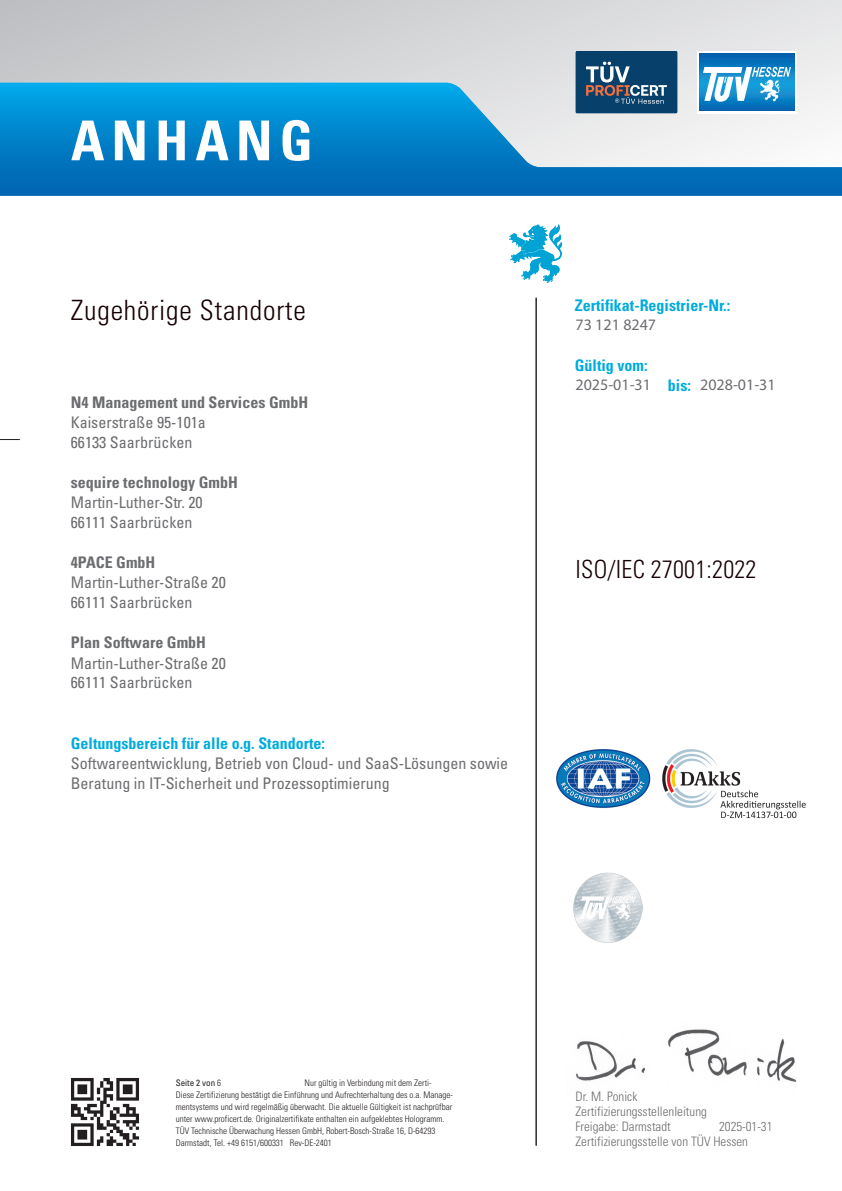
<style>
.page{position:relative;width:842px;height:1191px;background:#fff}
.page>*{position:absolute;margin:0;border:0;box-sizing:border-box;transform-origin:0 0}
.t1{font:700 condensed 55px "Univers";letter-spacing:.125em;color:#fff}
.Heads_16_cond_bold_blau{font:300 condensed 28px "Univers";letter-spacing:.03em;color:#170003}
.t2{font:300 condensed 25px "Univers";letter-spacing:.01em;color:#170003}
.Heads_16_cond_bold_blau-2{font:condensed 16px/20px "Univers";color:#6c6d70}
.Daten{font:700 condensed 16px "Univers";color:#00acdd}
.t3{font:16px "Myriad Pro";color:#6c6d70}
.Body_14_cond{font:300 condensed 13px/15px "Univers";color:#6c6d70}
.Kleintext_9{font:300 condensed 9px/12px "Univers";color:#231f20}
.Kleintext_9-2{font:condensed 9px "Univers";color:#231f20}
.s1{font-weight:700}
.s2{font-weight:700;color:#00acdd}
.s3{font-weight:300}
</style>
<div class="page">
<div style="left:0;top:0;width:842px;height:170px;background:linear-gradient(to right,#bfc2c6,#e9e9ea)"></div>
<svg style="left:0;top:439px;width:20px;height:1px"></svg>
<img style="left:573px;top:872px;width:70px;height:70px">
<svg style="left:697px;top:51px;width:100px;height:32px"></svg>
<svg style="left:700px;top:54px;width:94px;height:29px"></svg>
<svg style="left:703px;top:67px;width:88px;height:16px"></svg>
<img style="left:556px;top:749px;width:250px;height:70px">
<svg style="left:0;top:83px;width:842px;height:113px"></svg>
<svg style="left:509px;top:224px;width:54px;height:59px"></svg>
<hr style="left:536px;top:298px;width:1px;height:847px;background:#231f20">
<svg style="left:575px;top:51px;width:102px;height:62px"></svg>
<img style="left:71px;top:1078px;width:68px;height:68px">
<img style="left:576px;top:1029px;width:221px;height:53px">
<p class="t1" style="left:71px;top:107px;width:244px">ANHANG</p>
<p class="Heads_16_cond_bold_blau" style="left:71px;top:293px;width:237px">Zugehörige Standorte</p>
<p class="Heads_16_cond_bold_blau-2" style="left:71px;top:392px;width:239px"><span class="s1">N4 Management und Services GmbH<br></span>Kaiserstraße 95-101a<br>66133 Saarbrücken</p>
<p class="Heads_16_cond_bold_blau-2" style="left:71px;top:472px;width:169px"><span class="s1">sequire technology GmbH<br></span>Martin-Luther-Str. 20<br>66111 Saarbrücken</p>
<p class="Heads_16_cond_bold_blau-2" style="left:71px;top:552px;width:156px"><span class="s1">4PACE GmbH<br></span>Martin-Luther-Straße 20<br>66111 Saarbrücken</p>
<p class="Heads_16_cond_bold_blau-2" style="left:71px;top:632px;width:156px"><span class="s1">Plan Software GmbH<br></span>Martin-Luther-Straße 20<br>66111 Saarbrücken</p>
<p class="Heads_16_cond_bold_blau-2" style="left:71px;top:732px;width:439px"><span class="s2">Geltungsbereich für alle o.g. Standorte:<br></span>Softwareentwicklung, Betrieb von Cloud- und SaaS-Lösungen sowie<br>Beratung in IT-Sicherheit und Prozessoptimierung</p>
<p class="Daten" style="left:575px;top:295px;width:157px">Zertifikat-Registrier-Nr.:</p>
<h3 class="t3" style="left:575px;top:315px;width:82px">73 121 8247</h3>
<p class="Daten" style="left:575px;top:355px;width:74px">Gültig vom:</p>
<p class="Daten" style="left:668px;top:375px;width:25px">bis:</p>
<h3 class="t3" style="left:575px;top:374px;width:77px">2025-01-31</h3>
<h3 class="t3" style="left:700px;top:374px;width:77px">2028-01-31</h3>
<h3 class="t2" style="left:575px;top:554px;width:182px">ISO/IEC 27001:2022</h3>
<p class="Kleintext_9-2" style="left:176px;top:1077px;width:47px">Seite 2 von <span class="s3">6</span></p>
<p class="Kleintext_9" style="left:176px;top:1089px;width:279px">Diese Zertifizierung bestätigt die Einführung und Aufrechterhaltung des o.a. Manage&shy;mentsystems und wird regelmäßig überwacht. Die aktuelle Gültigkeit ist nachprüfbar unter www.proficert.de. Originalzertifikate enthalten ein aufgeklebtes Hologramm.<br>TÜV Technische Überwachung Hessen GmbH, Robert-Bosch-Straße 16, D-64293<br>Darmstadt, Tel. +49 6151/600331 Rev-DE-2401</p>
<p class="Kleintext_9" style="left:305px;top:1077px;width:129px">Nur gültig in Verbindung mit dem Zerti-</p>
<h3 class="Body_14_cond" style="left:575px;top:1088px;width:63px">Dr. M. Ponick</h3>
<p class="Body_14_cond" style="left:575px;top:1103px;width:133px">Zertifizierungsstellenleitung<br>Freigabe: Darmstadt</p>
<p class="Body_14_cond" style="left:575px;top:1133px;width:174px">Zertifizierungsstelle von TÜV Hessen</p>
<h3 class="Body_14_cond" style="left:719px;top:1119px;width:55px">2025-01-31</h3>
</div>
